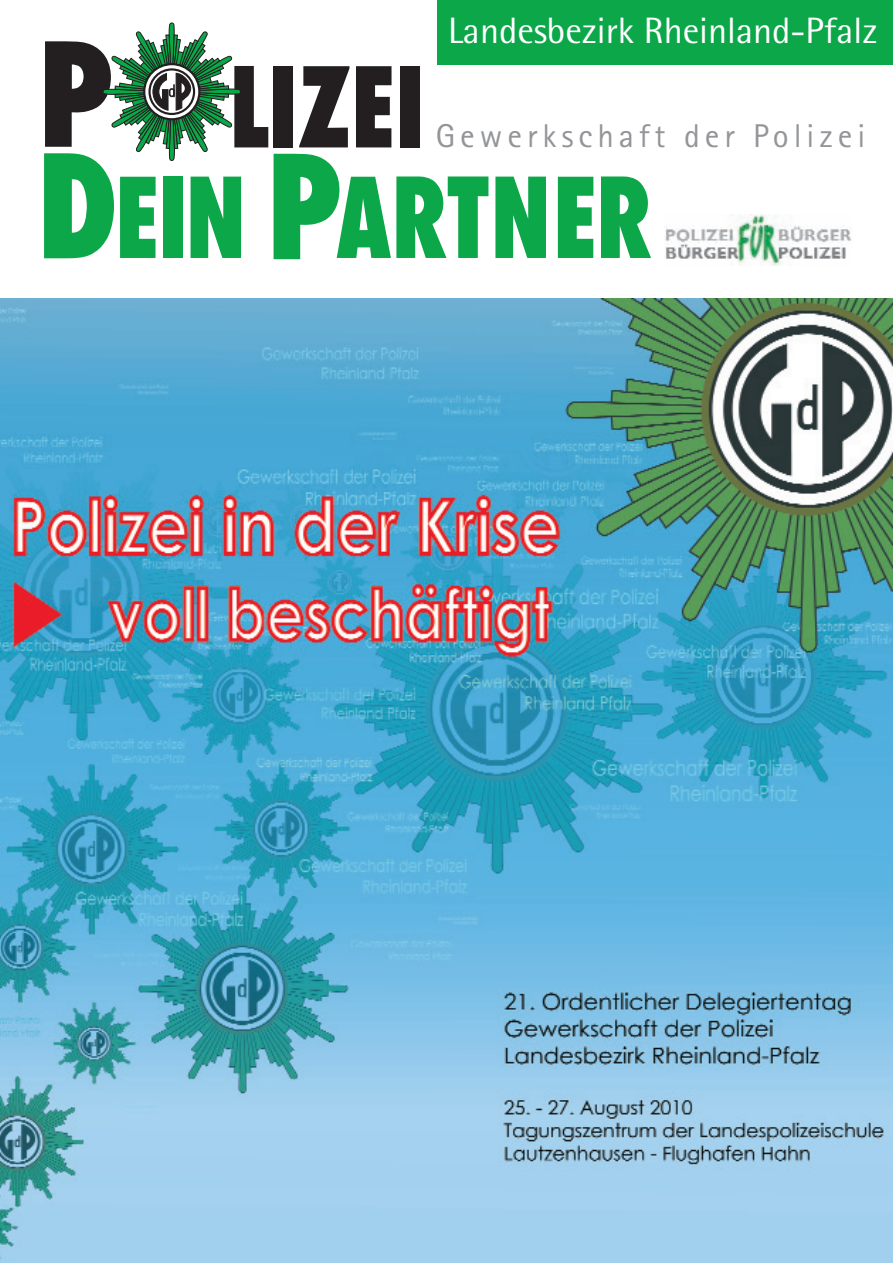
<style>
.page{position:relative;width:893px;height:1263px;background:#fff}
.page>*{position:absolute;margin:0;border:0;box-sizing:border-box;transform-origin:0 0}
.t1{font:800 148.5px "Futura Condensed BQ";color:#0ca749;scale:.94 1}
.t2{font:800 148.5px "Futura Condensed BQ";color:#231f20;scale:.94 1}
.t3{font:800 114.75px "Futura Condensed BQ";letter-spacing:.015em;color:#0ca749;scale:.87 1}
.t4{font:800 114.75px "Futura Condensed BQ";letter-spacing:.025em;color:#231f20;scale:.87 1}
.t5{font:36.75px "AT Rotis Semi Sans";color:#fff}
.t6{font:33px "AT Rotis Sans Serif";letter-spacing:.15em;color:#939598}
</style>
<div class="page">
<svg style="left:103px;top:22px;width:138px;height:139px"></svg>
<div style="left:169px;top:88px;width:6px;height:9px;border:2px solid #231f20;border-radius:2px"></div>
<div style="left:438px;top:0;width:455px;height:65px;background:#0ca749"></div>
<img style="left:665px;top:215px;width:187px;height:51px">
<img style="left:0;top:298px;width:893px;height:965px">
<p class="t5" style="left:448px;top:18px;width:431px">Landesbezirk Rheinland-Pfalz</p>
<h1 class="t2" style="left:39px;top:35px;width:79px">P</h1>
<h1 class="t1" style="left:39px;top:147px;width:323px">D P</h1>
<h2 class="t4" style="left:230px;top:61px;width:224px">LIZEI</h2>
<h2 class="t3" style="left:116px;top:172px;width:616px">EIN ARTNER</h2>
<p class="t6" style="left:436px;top:124px;width:431px">Gewerkschaft der Polizei</p>
</div>
